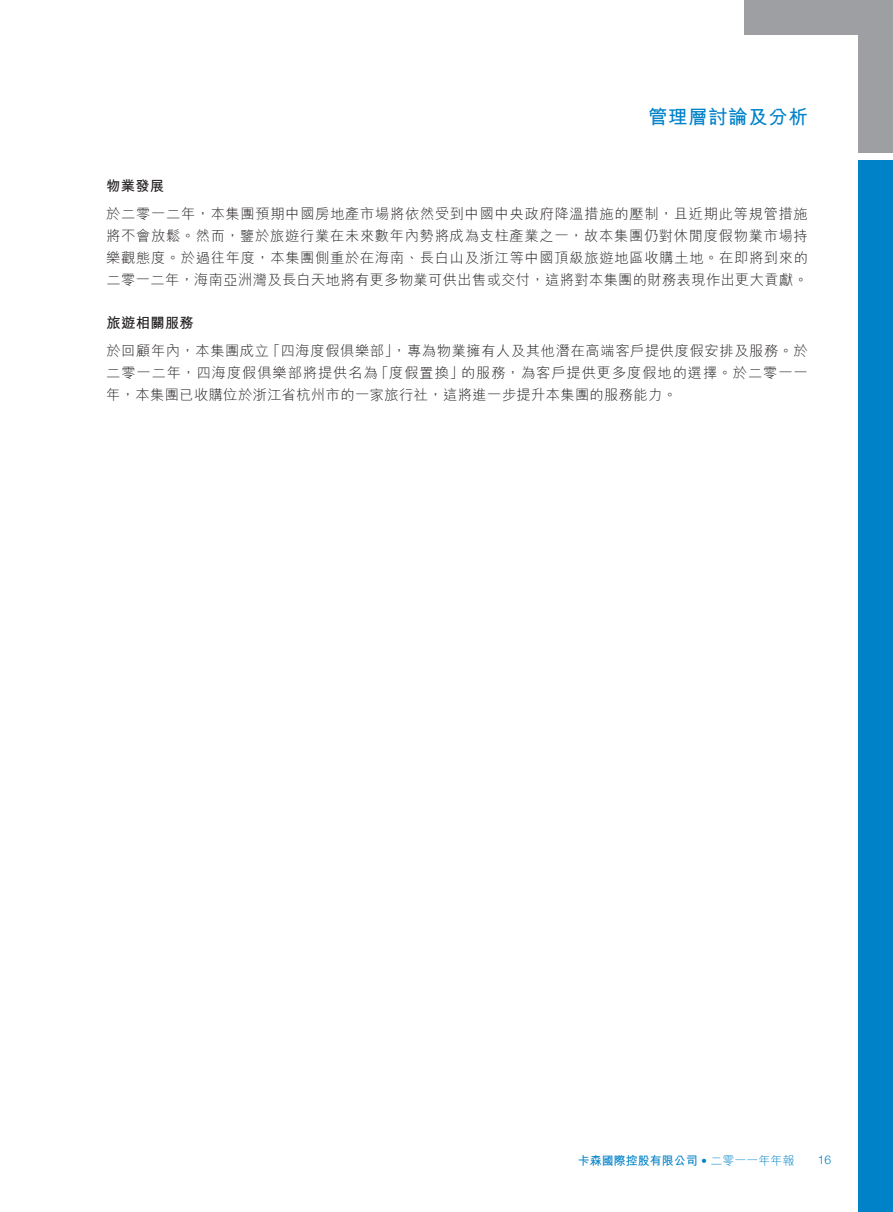
<style>
.page{position:relative;width:893px;height:1212px;background:#fff}
.page>*{position:absolute;margin:0;border:0;box-sizing:border-box;transform-origin:0 0}
.t1{font:700 19.5px "M Hei HK";letter-spacing:.03em;color:#0082c8}
.t2{font:300 14.25px/21.8px "M Hei HK";letter-spacing:.025em;color:#231f20;text-align:justify}
.t3{font:700 14.25px "M Hei HK";letter-spacing:.03em;color:#231f20}
.t4{font:700 12px "M Hei HK";color:#0082c8}
.t5{font:300 12px "Helvetica Neue LT Std";color:#0082c8}
.s1{font-family:"Frutiger LT Std";font-weight:300}
.s2{font-weight:300}
</style>
<div class="page">
<div style="left:859px;top:160px;width:34px;height:1052px;background:#0082c8"></div>
<div style="left:859px;top:0;width:34px;height:152px;background:#9d9fa2"></div>
<div style="left:744px;top:0;width:149px;height:34px;background:#9d9fa2"></div>
<h1 class="t1" style="left:648px;top:102px;width:161px">管理層討論及分析</h1>
<p class="t3" style="left:106px;top:176px;width:60px">物業發展</p>
<p class="t2" style="left:106px;top:203px;width:703px">於二零一二年，本集團預期中國房地產市場將依然受到中國中央政府降溫措施的壓制，且近期此等規管措施將不會放鬆。然而，鑒於旅遊行業在未來數年內勢將成為支柱產業之一，故本集團仍對休閒度假物業市場持樂觀態度。於過往年度，本集團側重於在海南、長白山及浙江等中國頂級旅遊地區收購土地。在即將到來的二零一二年，海南亞洲灣及長白天地將有更多物業可供出售或交付，這將對本集團的財務表現作出更大貢獻。</p>
<p class="t3" style="left:106px;top:313px;width:89px">旅遊相關服務</p>
<p class="t2" style="left:106px;top:340px;width:703px">於回顧年內，本集團成立「四海度假俱樂部」，專為物業擁有人及其他潛在高端客戶提供度假安排及服務。於二零一二年，四海度假俱樂部將提供名為「度假置換」的服務，為客戶提供更多度假地的選擇。於二零一一年，本集團已收購位於浙江省杭州市的一家旅行社，這將進一步提升本集團的服務能力。</p>
<p class="t4" style="left:578px;top:1152px;width:218px">卡森國際控股有限公司 <span class="s1">•</span> <span class="s2">二零一一年年報</span></p>
<p class="t5" style="left:818px;top:1152px;width:15px">16</p>
</div>
